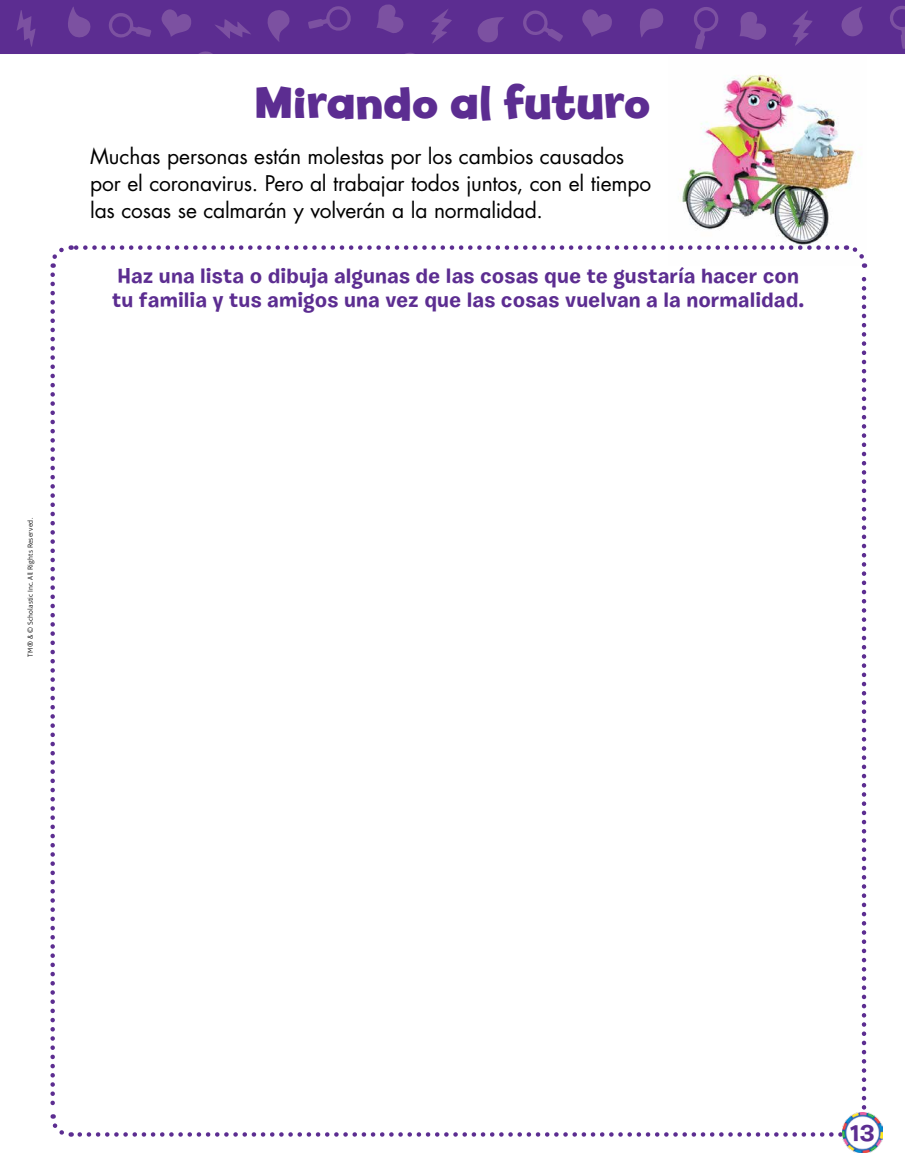
<style>
.page{position:relative;width:905px;height:1175px;background:#fff}
.page>*{position:absolute;margin:0;border:0;box-sizing:border-box;transform-origin:0 0}
.t1{font:700 45px "Billy";color:#5c2d91}
.t2{font:700 24px "Burbank Small";color:#5c2d91}
.t3{font:21px/27px "Futura Std";letter-spacing:-.01em;color:#000}
.t4{font:700 21px/24px "Burbank Small";letter-spacing:.005em;color:#5c2d91}
.t5{font:300 7.35px "Aptifer Sans LT Pro";letter-spacing:.02em;color:#000}
</style>
<div class="page">
<div style="left:0;top:0;width:904px;height:54px;background:#5c2d91"></div>
<svg style="left:376px;top:3px;width:28px;height:31px"></svg>
<svg style="left:68px;top:7px;width:23px;height:31px"></svg>
<svg style="left:840px;top:6px;width:23px;height:32px"></svg>
<svg style="left:161px;top:9px;width:31px;height:28px"></svg>
<svg style="left:307px;top:5px;width:45px;height:26px"></svg>
<svg style="left:888px;top:5px;width:16px;height:44px"></svg>
<svg style="left:16px;top:10px;width:20px;height:37px"></svg>
<svg style="left:267px;top:9px;width:24px;height:33px"></svg>
<svg style="left:792px;top:10px;width:20px;height:36px"></svg>
<svg style="left:107px;top:12px;width:44px;height:27px"></svg>
<svg style="left:214px;top:19px;width:37px;height:20px"></svg>
<svg style="left:132px;top:53px;width:33px;height:1px"></svg>
<svg style="left:187px;top:51px;width:33px;height:3px"></svg>
<svg style="left:809px;top:52px;width:27px;height:2px"></svg>
<svg style="left:397px;top:52px;width:26px;height:2px"></svg>
<svg style="left:431px;top:6px;width:355px;height:48px;background:#613293"></svg>
<img style="left:680px;top:74px;width:180px;height:176px">
<svg style="left:50px;top:275px;width:22px;height:862px"></svg>
<svg style="left:80px;top:1125px;width:763px;height:13px"></svg>
<svg style="left:845px;top:243px;width:22px;height:864px"></svg>
<svg style="left:50px;top:244px;width:787px;height:24px"></svg>
<img style="left:843px;top:1112px;width:39px;height:40px">
<h1 class="t1" style="left:254px;top:75px;width:397px">Mirando al futuro</h1>
<p class="t3" style="left:90px;top:143px;width:563px">Muchas personas están molestas por los cambios causados por el coronavirus. Pero al trabajar todos juntos, con el tiempo las cosas se calmarán y volverán a la normalidad.</p>
<p class="t4" style="left:112px;top:264px;width:693px">Haz una lista o dibuja algunas de las cosas que te gustaría hacer con tu familia y tus amigos una vez que las cosas vuelvan a la normalidad.</p>
<p class="t5" style="left:26px;top:657px;width:141px;rotate:-90deg">TM ® &amp; © Scholastic Inc. All Rights Reserved.</p>
<p class="t2" style="left:850px;top:1117px;width:26px">13</p>
</div>
